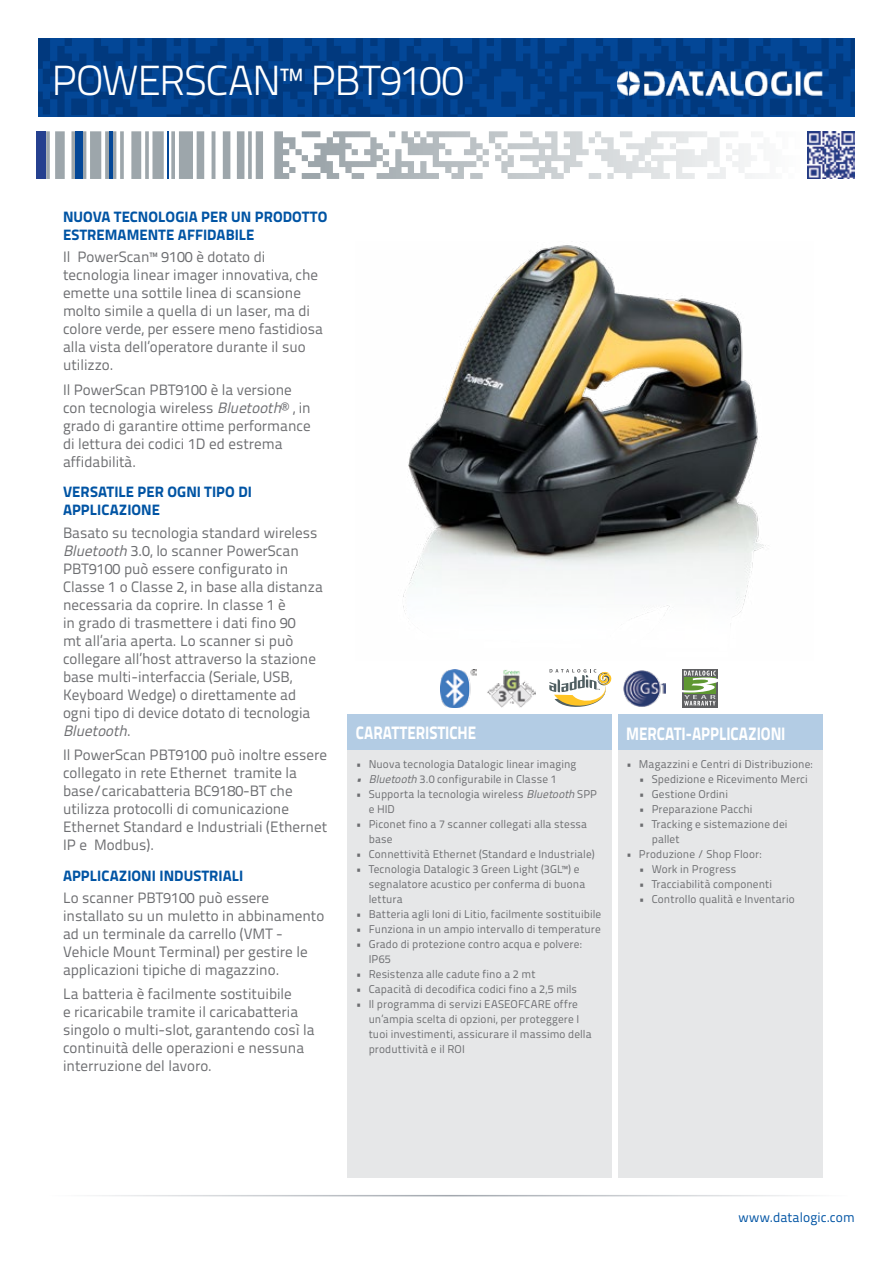
<style>
.page{position:relative;width:893px;height:1263px;background:#fff}
.page>*{position:absolute;margin:0;border:0;box-sizing:border-box;transform-origin:0 0}
.t1{font:300 42px "Titillium Text 22 L";letter-spacing:-.03em;color:#fff}
.t2{font:800 18px "Titillium Text 22 L";letter-spacing:-.005em;color:#fff;scale:.85 1}
.t3{font:15px/18px "Titillium Text 22 L";color:#6d6e71}
.t4{font:800 15px/18px "Titillium Text 22 L";letter-spacing:.005em;color:#0054a4}
.t5{font:italic 15px "Titillium Text L";color:#6d6e71}
.t6{font:13.5px "Titillium Text 22 L";letter-spacing:.005em;color:#0054a4}
.t7{font:11.25px/15px "Titillium Text 22 L";letter-spacing:.01em;color:#6d6e71}
.s1{font-family:"Titillium Text L";font-style:italic}
.s2{font-family:"Titillium Text 22 L";font-style:normal}
</style>
<div class="page">
<svg style="left:38px;top:38px;width:817px;height:79px;background:#023f89"></svg>
<svg style="left:302px;top:131px;width:453px;height:48px"></svg>
<hr style="left:167px;top:131px;width:2px;height:48px;background:#034797">
<div style="left:75px;top:131px;width:7px;height:48px;background:#034797"></div>
<hr style="left:109px;top:131px;width:4px;height:48px;background:#034797">
<div style="left:37px;top:131px;width:9px;height:48px;background:#25408f"></div>
<hr style="left:45px;top:1195px;width:803px;height:1px;background:#9da3aa">
<div style="left:348px;top:714px;width:264px;height:36px;background:#b3cce4"></div>
<div style="left:618px;top:714px;width:204px;height:36px;background:#b3cce4"></div>
<div style="left:348px;top:750px;width:264px;height:428px;background:#e6e7e8"></div>
<div style="left:618px;top:750px;width:204px;height:428px;background:#e6e7e8"></div>
<img style="left:618px;top:72px;width:204px;height:23px">
<img style="left:807px;top:131px;width:48px;height:48px">
<svg style="left:549px;top:669px;width:63px;height:38px"></svg>
<img style="left:441px;top:669px;width:35px;height:38px">
<img style="left:623px;top:670px;width:42px;height:37px">
<svg style="left:682px;top:669px;width:36px;height:38px"></svg>
<svg style="left:682px;top:671px;width:36px;height:34px"></svg>
<img style="left:487px;top:670px;width:49px;height:37px">
<img style="left:403px;top:245px;width:363px;height:374px">
<h1 class="t1" style="left:51px;top:50px;width:414px">POWERSCAN™ PBT9100</h1>
<p class="t4" style="left:63px;top:207px;width:266px">NUOVA TECNOLOGIA PER UN PRODOTTO<br>ESTREMAMENTE AFFIDABILE</p>
<p class="t3" style="left:63px;top:247px;width:261px">Il PowerScan™ 9100 è dotato di tecnologia linear imager innovativa, che emette una sottile linea di scansione molto simile a quella di un laser, ma di colore verde, per essere meno fastidiosa alla vista dell’operatore durante il suo utilizzo.</p>
<p class="t3" style="left:63px;top:380px;width:249px">Il PowerScan PBT9100 è la versione con tecnologia wireless <span class="s1">Bluetooth</span>® , in grado di garantire ottime performance di lettura dei codici 1D ed estrema affidabilità.</p>
<p class="t4" style="left:63px;top:482px;width:191px">VERSATILE PER OGNI TIPO DI<br>APPLICAZIONE</p>
<p class="t3" style="left:63px;top:523px;width:261px">Basato su tecnologia standard wireless <span class="s1">Bluetooth</span> 3.0, lo scanner PowerScan PBT9100 può essere configurato in Classe 1 o Classe 2, in base alla distanza necessaria da coprire. In classe 1 è<br>in grado di trasmettere i dati fino 90<br>mt all’aria aperta. Lo scanner si può collegare all’host attraverso la stazione base multi-interfaccia (Seriale, USB, Keyboard Wedge) o direttamente ad ogni tipo di device dotato di tecnologia</p>
<p class="t5" style="left:63px;top:719px;width:69px">Bluetooth<span class="s2">.</span></p>
<p class="t3" style="left:63px;top:745px;width:266px">Il PowerScan PBT9100 può inoltre essere collegato in rete Ethernet tramite la base/caricabatteria BC9180-BT che utilizza protocolli di comunicazione Ethernet Standard e Industriali (Ethernet IP e Modbus).</p>
<p class="t4" style="left:63px;top:866px;width:182px">APPLICAZIONI INDUSTRIALI</p>
<p class="t3" style="left:63px;top:888px;width:263px">Lo scanner PBT9100 può essere installato su un muletto in abbinamento ad un terminale da carrello (VMT - Vehicle Mount Terminal) per gestire le applicazioni tipiche di magazzino.</p>
<p class="t3" style="left:63px;top:984px;width:253px">La batteria è facilmente sostituibile<br>e ricaricabile tramite il caricabatteria singolo o multi-slot, garantendo così la continuità delle operazioni e nessuna interruzione del lavoro.</p>
<p class="t2" style="left:356px;top:719px;width:143px">CARATTERISTICHE</p>
<p class="t2" style="left:626px;top:719px;width:189px">MERCATI-APPLICAZIONI</p>
<p class="t7" style="left:356px;top:756px;width:222px">• Nuova tecnologia Datalogic linear imaging</p>
<p class="t7" style="left:356px;top:771px;width:202px"><span class="s1">• Bluetooth</span> 3.0 configurabile in Classe 1</p>
<p class="t7" style="left:369px;top:786px;width:230px;text-indent:-13px">• Supporta la tecnologia wireless <span class="s1">Bluetooth</span> SPP e HID</p>
<p class="t7" style="left:369px;top:816px;width:220px;text-indent:-13px">• Piconet fino a 7 scanner collegati alla stessa base</p>
<p class="t7" style="left:356px;top:846px;width:240px">• Connettività Ethernet (Standard e Industriale)</p>
<p class="t7" style="left:369px;top:861px;width:218px;text-indent:-13px">• Tecnologia Datalogic 3 Green Light (3GL™) e segnalatore acustico per conferma di buona lettura</p>
<p class="t7" style="left:356px;top:906px;width:247px">• Batteria agli Ioni di Litio, facilmente sostituibile</p>
<p class="t7" style="left:356px;top:921px;width:246px">• Funziona in un ampio intervallo di temperature</p>
<p class="t7" style="left:369px;top:936px;width:215px;text-indent:-13px">• Grado di protezione contro acqua e polvere:<br>IP65</p>
<p class="t7" style="left:356px;top:966px;width:181px">• Resistenza alle cadute fino a 2 mt</p>
<p class="t7" style="left:356px;top:981px;width:223px">• Capacità di decodifica codici fino a 2,5 mils</p>
<p class="t7" style="left:369px;top:996px;width:224px;text-indent:-13px">• Il programma di servizi EASEOFCARE offre un’ampia scelta di opzioni, per proteggere I tuoi investimenti, assicurare il massimo della produttività e il ROI</p>
<p class="t7" style="left:626px;top:756px;width:188px">• Magazzini e Centri di Distribuzione:</p>
<p class="t7" style="left:639px;top:771px;width:171px">• Spedizione e Ricevimento Merci</p>
<p class="t7" style="left:639px;top:786px;width:91px">• Gestione Ordini</p>
<p class="t7" style="left:639px;top:801px;width:115px">• Preparazione Pacchi</p>
<p class="t7" style="left:652px;top:816px;width:137px;text-indent:-13px">• Tracking e sistemazione dei pallet</p>
<p class="t7" style="left:626px;top:846px;width:137px">• Produzione / Shop Floor:</p>
<p class="t7" style="left:639px;top:861px;width:99px">• Work in Progress</p>
<p class="t7" style="left:639px;top:876px;width:135px">• Tracciabilità componenti</p>
<p class="t7" style="left:639px;top:891px;width:157px">• Controllo qualità e Inventario</p>
<p class="t6" style="left:738px;top:1207px;width:118px">www.datalogic.com</p>
</div>
